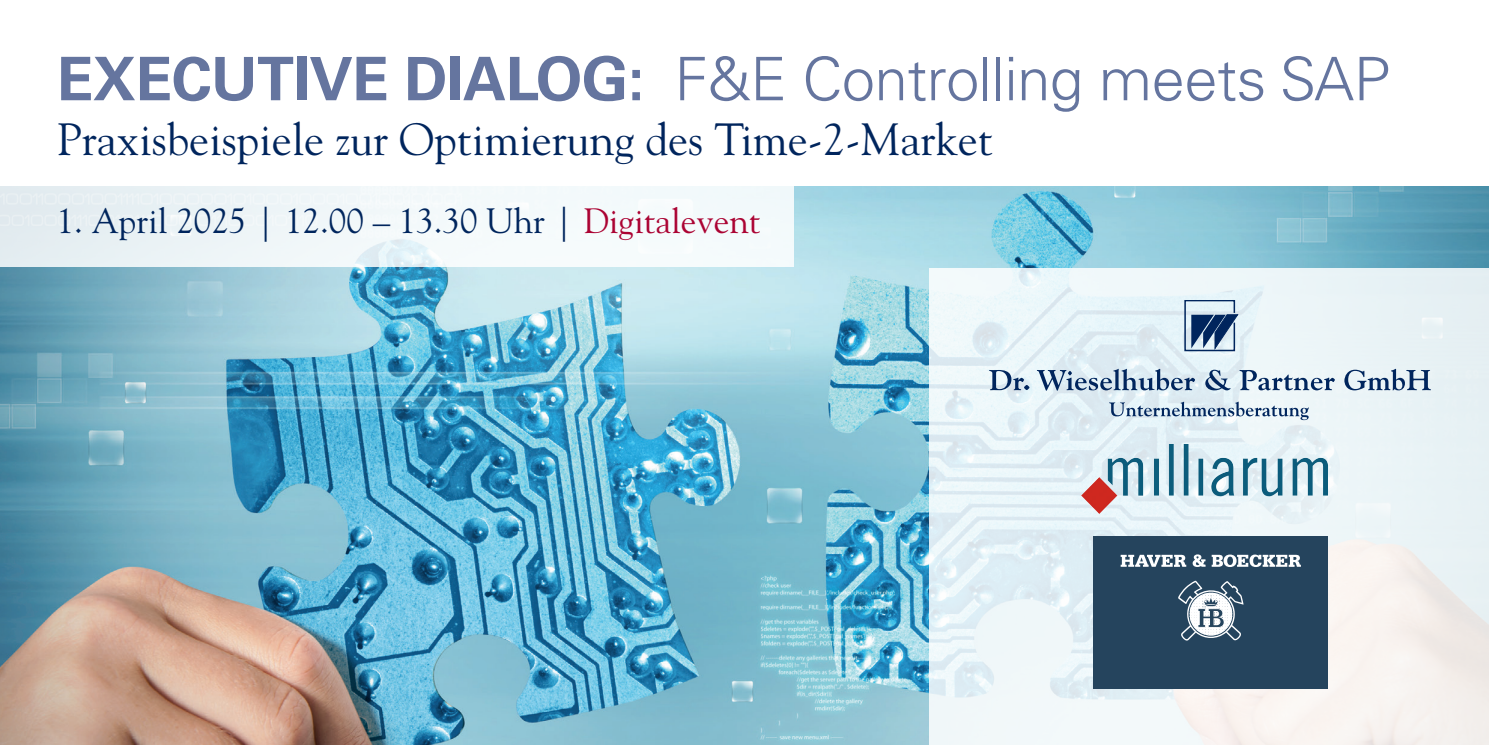
<style>
.page{position:relative;width:1489px;height:745px;background:#fff}
.page>*{position:absolute;margin:0;border:0;box-sizing:border-box;transform-origin:0 0}
.t1{font:300 60px "Univers LT Pro 45";letter-spacing:-.01em;color:#65759f}
.t2{font:45px "Goudy Std";color:#00255d}
.t3{font:35px "Goudy Std";color:#00255d}
.s1{font-family:"Univers LT Pro 65";font-weight:700}
.s2{color:#ab0333}
</style>
<div class="page">
<img style="left:0;top:186px;width:1488px;height:558px">
<div style="left:0;top:185px;width:794px;height:82px;background:linear-gradient(to right,#e7eff3,#f8fdfe)"></div>
<svg style="left:929px;top:268px;width:559px;height:476px;fill:#ecf4f6"></svg>
<svg style="left:1183px;top:300px;width:55px;height:52px;background:#7f97b3"></svg>
<svg style="left:989px;top:370px;width:40px;height:20px"></svg>
<svg style="left:1036px;top:368px;width:158px;height:22px;background:#a1b6ca"></svg>
<svg style="left:1205px;top:369px;width:25px;height:21px"></svg>
<svg style="left:1239px;top:369px;width:95px;height:21px"></svg>
<svg style="left:1344px;top:368px;width:86px;height:22px;background:#a1b3c6"></svg>
<svg style="left:1108px;top:401px;width:200px;height:19px;background:#b6c7d6"></svg>
<img style="left:1081px;top:444px;width:246px;height:69px">
<div style="left:1093px;top:535px;width:234px;height:152px;background:#25445d"></div>
<svg style="left:1178px;top:580px;width:65px;height:60px"></svg>
<svg style="left:1120px;top:554px;width:66px;height:12px"></svg>
<svg style="left:1192px;top:554px;width:13px;height:12px"></svg>
<svg style="left:1211px;top:554px;width:89px;height:12px"></svg>
<h1 class="t1" style="left:57px;top:39px;width:1334px"><span class="s1">EXECUTIVE DIALOG:</span> F&amp;E Controlling meets SAP</h1>
<p class="t2" style="left:57px;top:112px;width:937px">Praxisbeispiele zur Optimierung des Time-2-Market</p>
<p class="t3" style="left:57px;top:199px;width:705px">1. April 2025 | 12.00 – 13.30 Uhr | <span class="s2">Digitalevent</span></p>
</div>
